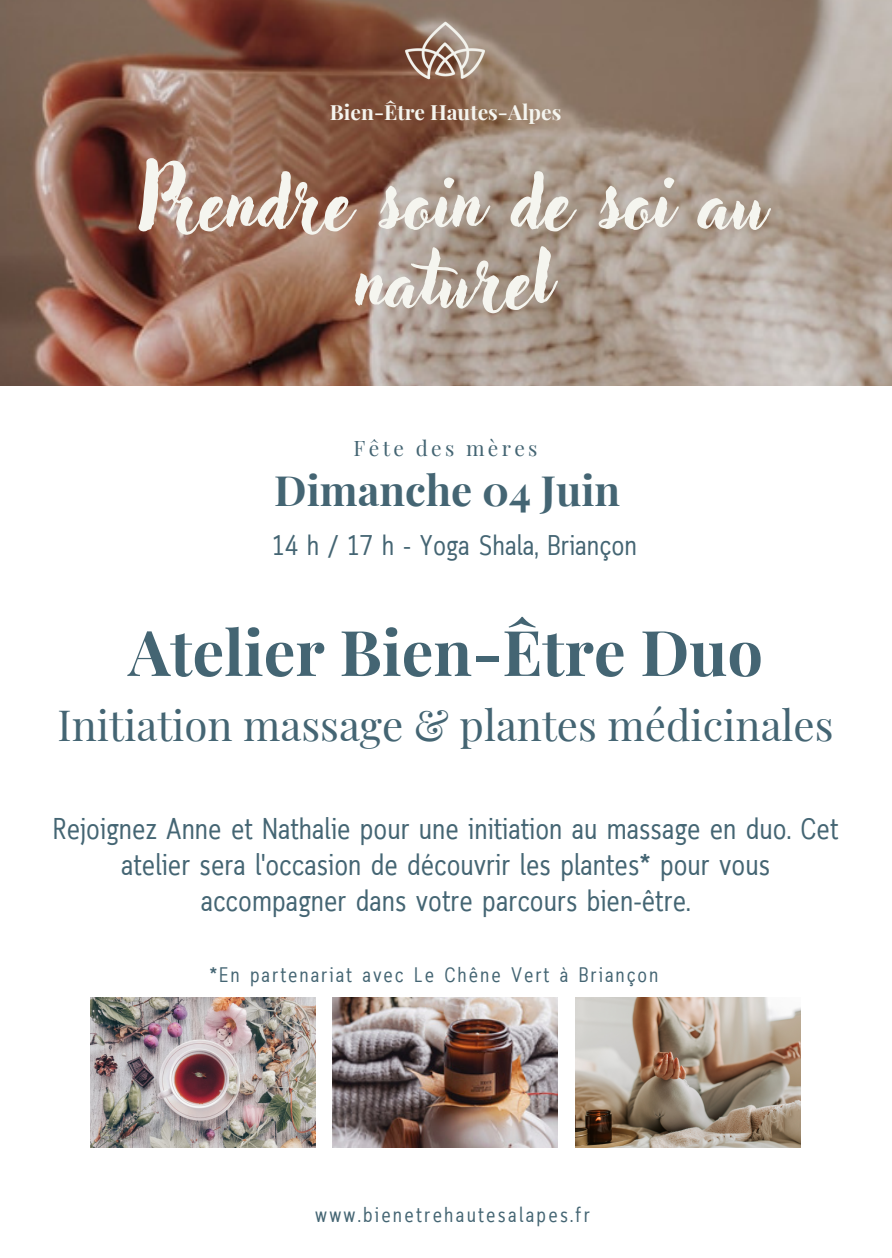
<style>
.page{position:relative;width:892px;height:1258px;background:#fff}
.page>*{position:absolute;margin:0;border:0;box-sizing:border-box;transform-origin:0 0}
.t1{font:75px/78.6px "Adlery Pro";color:#f5f5ef;text-align:center}
.t2{font:700 63px "Playfair Display";color:#446573}
.t3{font:42px "Playfair Display";color:#446573}
.t4{font:700 41.7px "Playfair Display";color:#446573}
.t5{font:30px/36px "Cloud Cond";color:#446573;text-align:center}
.t6{font:28.2px "Cloud Cond";color:#446573}
.t7{font:21px "Cloud Cond";letter-spacing:.09em;color:#446573}
.t8{font:700 21px "Playfair Display";color:#f5f5ef}
.t9{font:21px "Playfair Display";letter-spacing:.16em;color:#446573}
</style>
<div class="page">
<img style="left:90px;top:998px;width:225px;height:150px">
<img style="left:333px;top:998px;width:224px;height:150px">
<img style="left:576px;top:998px;width:224px;height:150px">
<img style="left:0;top:0;width:891px;height:385px">
<img style="left:402px;top:0;width:87px;height:101px">
<p class="t8" style="left:330px;top:97px;width:233px">Bien-Être Hautes-Alpes</p>
<h1 class="t1" style="left:138px;top:170px;width:629px">Prendre soin de soi au naturel</h1>
<p class="t9" style="left:353px;top:433px;width:185px">Fête des mères</p>
<h3 class="t4" style="left:274px;top:461px;width:347px">Dimanche 04 Juin</h3>
<p class="t6" style="left:272px;top:535px;width:366px">14 h / 17 h - Yoga Shala, Briançon</p>
<h2 class="t2" style="left:128px;top:608px;width:636px">Atelier Bien-Être Duo</h2>
<h3 class="t3" style="left:58px;top:696px;width:777px">Initiation massage &amp; plantes médicinales</h3>
<p class="t5" style="left:53px;top:813px;width:787px">Rejoignez Anne et Nathalie pour une initiation au massage en duo. Cet atelier sera l'occasion de découvrir les plantes* pour vous accompagner dans votre parcours bien-être.</p>
<p class="t7" style="left:209px;top:967px;width:450px">*En partenariat avec Le Chêne Vert à Briançon</p>
<p class="t7" style="left:315px;top:1207px;width:276px">www.bienetrehautesalapes.fr</p>
</div>
